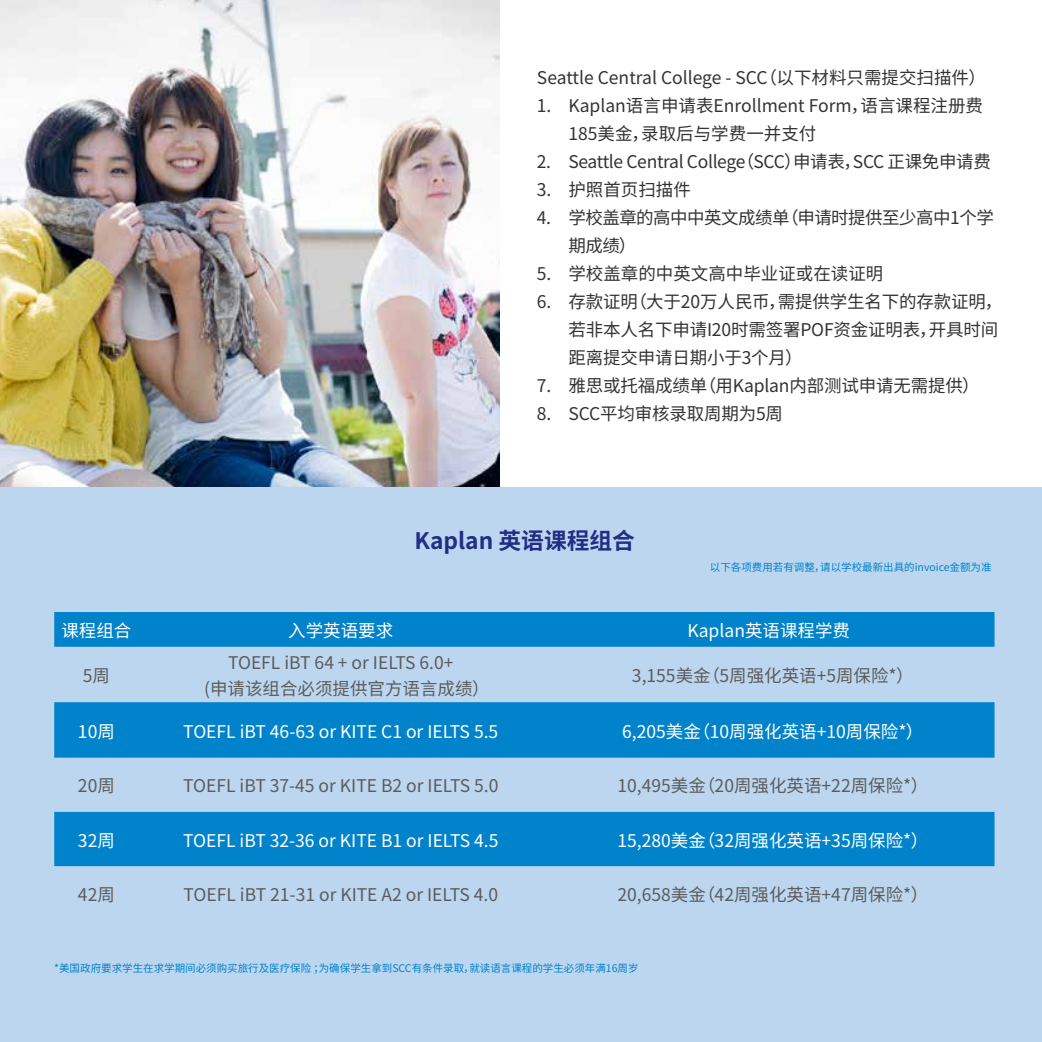
<style>
.page{position:relative;width:1042px;height:1042px;background:#fff}
.page>*{position:absolute;margin:0;border:0;box-sizing:border-box;transform-origin:0 0}
.t1{font:700 22.75px "Noto Sans Hans";color:#222e84}
.t2{font:17.5px/28px "Noto Sans Hans";letter-spacing:-.01em;color:#333}
.t3{font:17.5px/26.2px "Noto Sans Hans";color:#5c5c5c}
.t4{font:17.5px "Noto Sans Hans";color:#fff}
.t5{font:17.5px/28px "Noto Sans Hans";letter-spacing:-.03em;color:#333}
.t6{font:10.5px "Noto Sans Hans";color:#0083ca}
</style>
<div class="page">
<img style="left:0;top:0;width:499px;height:487px">
<div style="left:0;top:487px;width:1042px;height:555px;background:#bcd6f0"></div>
<svg style="left:54px;top:612px;width:940px;height:254px;fill:#0083ca"></svg>
<p class="t2" style="left:537px;top:64px;width:450px">Seattle Central College - SCC（以下材料只需提交扫描件）</p>
<p class="t2" style="left:568px;top:92px;width:416px;text-indent:-32px">1. Kaplan语言申请表Enrollment Form，语言课程注册费<br>185美金，录取后与学费一并支付</p>
<p class="t2" style="left:537px;top:148px;width:455px">2. Seattle Central College（SCC）申请表，SCC 正课免申请费</p>
<p class="t2" style="left:537px;top:176px;width:155px">3. 护照首页扫描件</p>
<p class="t5" style="left:568px;top:204px;width:427px;text-indent:-32px">4. 学校盖章的高中中英文成绩单（申请时提供至少高中1个学期成绩）</p>
<p class="t2" style="left:537px;top:260px;width:348px">5. 学校盖章的中英文高中毕业证或在读证明</p>
<p class="t2" style="left:568px;top:288px;width:435px;text-indent:-32px">6. 存款证明（大于20万人民币，需提供学生名下的存款证明，若非本人名下申请I20时需签署POF资金证明表，开具时间距离提交申请日期小于3个月）</p>
<p class="t2" style="left:537px;top:372px;width:444px">7. 雅思或托福成绩单（用Kaplan内部测试申请无需提供）</p>
<p class="t2" style="left:537px;top:400px;width:248px">8. SCC平均审核录取周期为5周</p>
<h1 class="t1" style="left:414px;top:528px;width:222px">Kaplan 英语课程组合</h1>
<p class="t6" style="left:710px;top:561px;width:283px">以下各项费用若有调整，请以学校最新出具的invoice金额为准</p>
<p class="t4" style="left:61px;top:621px;width:71px">课程组合</p>
<p class="t4" style="left:288px;top:621px;width:106px">入学英语要求</p>
<p class="t4" style="left:687px;top:621px;width:164px">Kaplan英语课程学费</p>
<p class="t3" style="left:83px;top:663px;width:29px">5周</p>
<p class="t3" style="left:204px;top:650px;width:287px;text-indent:24px">TOEFL iBT 64 + or IELTS 6.0+<br>(申请该组合必须提供官方语言成绩）</p>
<p class="t3" style="left:632px;top:663px;width:283px">3,155美金（5周强化英语+5周保险*）</p>
<p class="t4" style="left:78px;top:721px;width:38px">10周</p>
<p class="t4" style="left:183px;top:721px;width:316px">TOEFL iBT 46-63 or KITE C1 or IELTS 5.5</p>
<p class="t4" style="left:622px;top:721px;width:303px">6,205美金（10周强化英语+10周保险*）</p>
<p class="t3" style="left:78px;top:773px;width:38px">20周</p>
<p class="t3" style="left:183px;top:773px;width:317px">TOEFL iBT 37-45 or KITE B2 or IELTS 5.0</p>
<p class="t3" style="left:617px;top:773px;width:312px">10,495美金（20周强化英语+22周保险*）</p>
<p class="t4" style="left:78px;top:830px;width:38px">32周</p>
<p class="t4" style="left:183px;top:830px;width:317px">TOEFL iBT 32-36 or KITE B1 or IELTS 4.5</p>
<p class="t4" style="left:617px;top:830px;width:312px">15,280美金（32周强化英语+35周保险*）</p>
<p class="t3" style="left:78px;top:882px;width:38px">42周</p>
<p class="t3" style="left:184px;top:882px;width:316px">TOEFL iBT 21-31 or KITE A2 or IELTS 4.0</p>
<p class="t3" style="left:617px;top:882px;width:312px">20,658美金（42周强化英语+47周保险*）</p>
<p class="t6" style="left:54px;top:962px;width:586px">*美国政府要求学生在求学期间必须购买旅行及医疗保险 ；为确保学生拿到SCC有条件录取，就读语言课程的学生必须年满16周岁</p>
</div>
